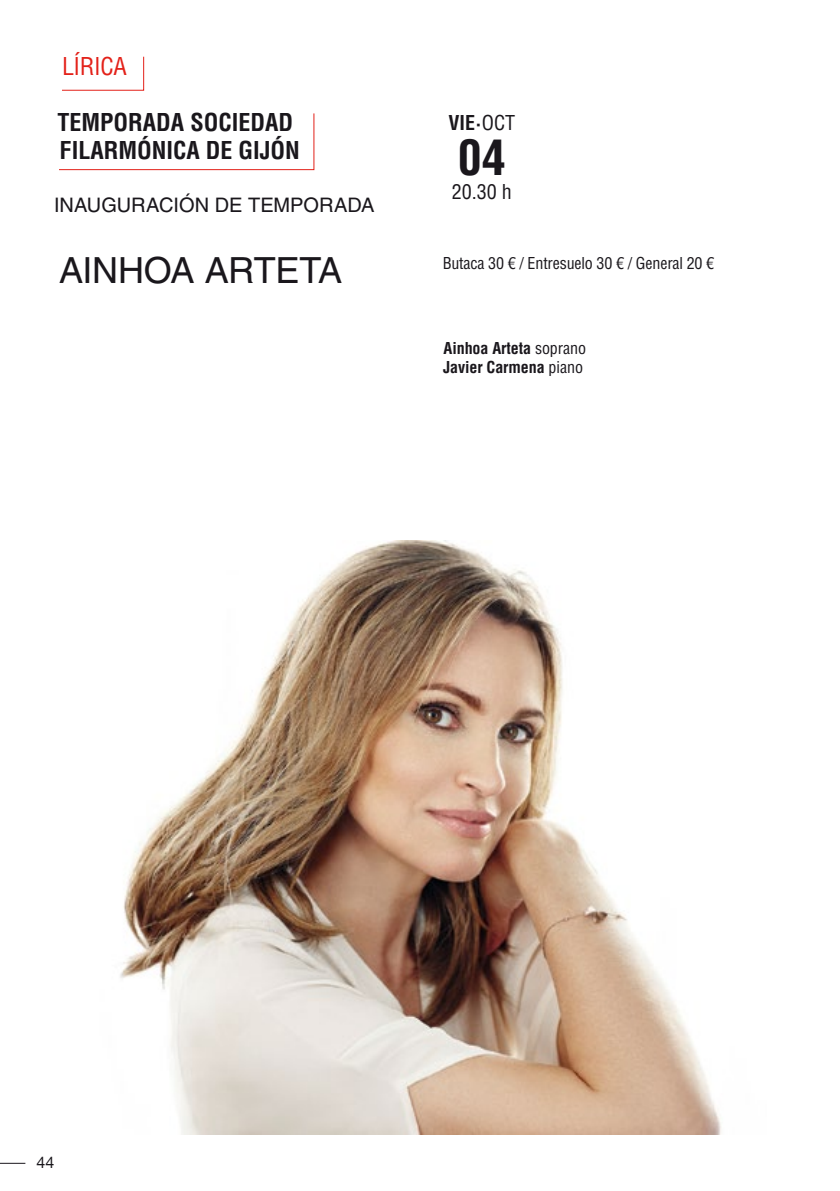
<style>
.page{position:relative;width:840px;height:1191px;background:#fff}
.page>*{position:absolute;margin:0;border:0;box-sizing:border-box;transform-origin:0 0}
.t1{font:700 condensed 48px "Helvetica LT Std";color:#1a171c}
.t2{font:36px "Helvetica LT Std";letter-spacing:-.015em;color:#1a171c}
.t3{font:700 condensed 24px/28.8px "Helvetica LT Std";color:#1a171c}
.t4{font:condensed 24px "Helvetica LT Std";letter-spacing:-.015em;color:#e32119}
.t5{font:20px "Helvetica LT Std";color:#1a171c}
.t6{font:700 condensed 20px "Helvetica LT Std";color:#1a171c}
.t7{font:condensed 20px "Helvetica LT Std";color:#1a171c}
.t8{font:700 condensed 16px/19.2px "Helvetica LT Std";letter-spacing:-.005em;color:#1a171c}
.t9{font:condensed 16px "Helvetica LT Std";letter-spacing:-.01em;color:#1a171c}
.t10{font:16px "Helvetica Neue";color:#1a171c}
.s1{font-weight:400}
</style>
<div class="page">
<img style="left:120px;top:540px;width:601px;height:594px">
<svg style="left:0;top:1162px;width:25px;height:1px"></svg>
<svg style="left:62px;top:56px;width:82px;height:35px"></svg>
<svg style="left:59px;top:113px;width:256px;height:58px"></svg>
<h3 class="t4" style="left:62px;top:51px;width:66px">LÍRICA</h3>
<h3 class="t3" style="left:57px;top:107px;width:244px">TEMPORADA SOCIEDAD<br>FILARMÓNICA DE GIJÓN</h3>
<p class="t5" style="left:54px;top:194px;width:322px">INAUGURACIÓN DE TEMPORADA</p>
<h2 class="t2" style="left:59px;top:249px;width:284px">AINHOA ARTETA</h2>
<p class="t6" style="left:448px;top:111px;width:68px">VIE·<span class="s1">OCT</span></p>
<h1 class="t1" style="left:457px;top:127px;width:49px">04</h1>
<p class="t7" style="left:451px;top:179px;width:61px">20.30 h</p>
<p class="t9" style="left:442px;top:253px;width:273px">Butaca 30 € / Entresuelo 30 € / General 20 €</p>
<p class="t8" style="left:443px;top:338px;width:144px">Ainhoa Arteta <span class="s1">soprano<br></span>Javier Carmena <span class="s1">piano</span></p>
<p class="t10" style="left:36px;top:1150px;width:19px">44</p>
</div>
